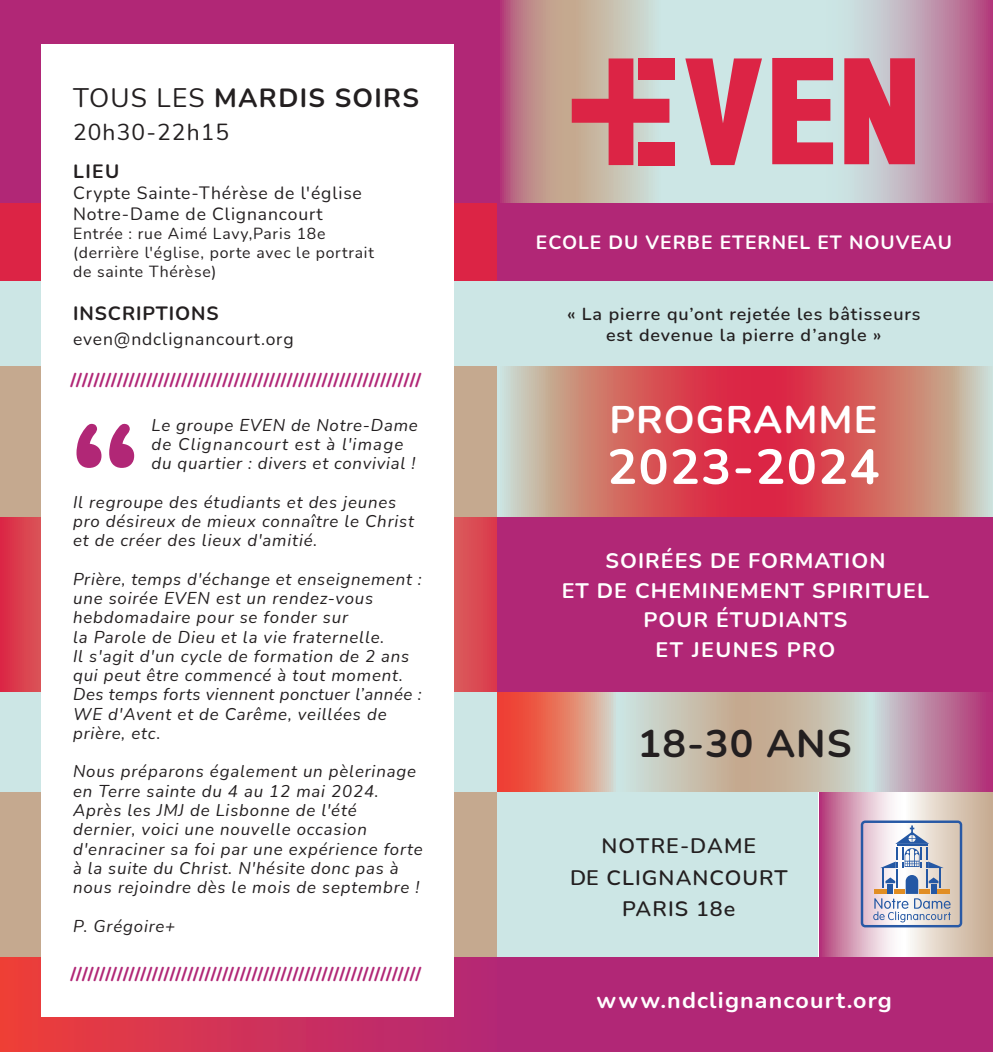
<style>
.page{position:relative;width:993px;height:1052px;background:#fff}
.page>*{position:absolute;margin:0;border:0;box-sizing:border-box;transform-origin:0 0}
.t1{font:700 49px "Nunito";letter-spacing:.025em;color:#fff}
.t2{font:700 38.5px "Nunito";letter-spacing:.025em;color:#fff}
.t3{font:700 38.5px "Nunito";letter-spacing:.025em;color:#231f20}
.t4{font:700 26.25px "Nunito";letter-spacing:.05em;color:#231f20}
.t5{font:700 22.75px "Nunito";letter-spacing:.05em;color:#fff}
.t6{font:22.75px "Nunito";letter-spacing:.05em;color:#231f20}
.t7{font:700 21px/29.8px "Nunito";letter-spacing:.05em;color:#fff;text-align:center}
.t8{font:600 21px/31.5px "Nunito";letter-spacing:.05em;color:#231f20;text-align:center}
.t9{font:700 19.25px "Nunito";letter-spacing:.05em;color:#fff}
.t10{font:700 19.25px "Nunito";letter-spacing:.05em;color:#231f20}
.t11{font:800 17.5px "Nunito";color:#b12776}
.t12{font:17.5px/21px "Nunito";letter-spacing:.05em;color:#231f20}
.t13{font:600 17.5px/21px "Nunito";letter-spacing:.05em;color:#231f20;text-align:center}
.t14{font:italic 16.8px/19.2px "Nunito";letter-spacing:.05em;color:#231f20}
.t15{font:15.75px/18.9px "Nunito";letter-spacing:.05em;color:#231f20}
.s1{font-weight:400}
</style>
<div class="page">
<div style="left:0;top:780px;width:506px;height:177px;background:#c5a98f"></div>
<svg style="left:0;top:516px;width:497px;height:176px;background:#da4653"></svg>
<div style="left:0;top:366px;width:506px;height:150px;background:#c5a98f"></div>
<div style="left:0;top:280px;width:506px;height:86px;background:#cce6e5"></div>
<div style="left:0;top:202px;width:506px;height:78px;background:#dc2445"></div>
<div style="left:0;top:0;width:506px;height:202px;background:#b12776"></div>
<div style="left:0;top:957px;width:506px;height:95px;background:linear-gradient(to right,#ee3e39,#b22678)"></div>
<div style="left:0;top:692px;width:506px;height:100px;background:#cce6e5"></div>
<svg style="left:817px;top:792px;width:175px;height:165px;background:#d5afb7"></svg>
<div style="left:497px;top:780px;width:320px;height:177px;background:#cce6e5"></div>
<div style="left:497px;top:498px;width:495px;height:201px;background:#b12776"></div>
<svg style="left:497px;top:366px;width:495px;height:150px;background:#d26e6d"></svg>
<div style="left:497px;top:280px;width:495px;height:86px;background:#cce6e5"></div>
<div style="left:497px;top:202px;width:495px;height:78px;background:#b12776"></div>
<svg style="left:500px;top:0;width:492px;height:202px;background:#c4afb6"></svg>
<div style="left:497px;top:957px;width:495px;height:95px;background:#b12776"></div>
<svg style="left:497px;top:692px;width:495px;height:100px;background:#cca19c"></svg>
<div style="left:41px;top:45px;width:412px;height:972px;background:#fff"></div>
<svg style="left:76px;top:424px;width:58px;height:44px"></svg>
<svg style="left:772px;top:58px;width:60px;height:106px;background:#d85069"></svg>
<div style="left:638px;top:58px;width:36px;height:22px;background:#dc2445"></div>
<div style="left:638px;top:142px;width:36px;height:23px;background:#dc2445"></div>
<svg style="left:685px;top:58px;width:76px;height:107px;background:#d57789"></svg>
<svg style="left:844px;top:58px;width:70px;height:106px;background:#d93b58"></svg>
<svg style="left:571px;top:58px;width:98px;height:107px;background:#d26b75"></svg>
<div style="left:860px;top:820px;width:101px;height:107px;border:2px solid #2859a5;border-radius:3px"></div>
<svg style="left:872px;top:825px;width:78px;height:97px"></svg>
<h3 class="t4" style="left:73px;top:79px;width:347px"><span class="s1">TOUS LES</span> MARDIS SOIRS</h3>
<h3 class="t6" style="left:73px;top:116px;width:158px">20h30-22h15</h3>
<p class="t10" style="left:73px;top:158px;width:48px">LIEU</p>
<p class="t12" style="left:73px;top:182px;width:290px">Crypte Sainte-Thérèse de l'église<br>Notre-Dame de Clignancourt</p>
<p class="t15" style="left:73px;top:224px;width:302px">Entrée : rue Aimé Lavy,Paris 18e (derrière l'église, porte avec le portrait de sainte Thérèse)</p>
<p class="t10" style="left:73px;top:300px;width:147px">INSCRIPTIONS</p>
<p class="t12" style="left:73px;top:327px;width:222px">even@ndclignancourt.org</p>
<p class="t11" style="left:70px;top:368px;width:352px">////////////////////////////////////////////////////////////</p>
<p class="t14" style="left:152px;top:415px;width:268px">Le groupe EVEN de Notre-Dame de Clignancourt est à l'image du quartier : divers et convivial !</p>
<p class="t14" style="left:73px;top:492px;width:342px">Il regroupe des étudiants et des jeunes pro désireux de mieux connaître le Christ et de créer des lieux d'amitié.</p>
<p class="t14" style="left:73px;top:569px;width:350px">Prière, temps d'échange et enseignement : une soirée EVEN est un rendez-vous hebdomadaire pour se fonder sur<br>la Parole de Dieu et la vie fraternelle.<br>Il s'agit d'un cycle de formation de 2 ans qui peut être commencé à tout moment.<br>Des temps forts viennent ponctuer l’année :<br>WE d'Avent et de Carême, veillées de prière, etc.</p>
<p class="t14" style="left:73px;top:761px;width:351px">Nous préparons également un pèlerinage en Terre sainte du 4 au 12 mai 2024.<br>Après les JMJ de Lisbonne de l'été dernier, voici une nouvelle occasion d'enraciner sa foi par une expérience forte à la suite du Christ. N'hésite donc pas à nous rejoindre dès le mois de septembre !</p>
<p class="t14" style="left:73px;top:915px;width:104px">P. Grégoire+</p>
<p class="t11" style="left:70px;top:961px;width:352px">////////////////////////////////////////////////////////////</p>
<p class="t9" style="left:536px;top:229px;width:417px">ECOLE DU VERBE ETERNEL ET NOUVEAU</p>
<p class="t13" style="left:567px;top:303px;width:355px">« La pierre qu’ont rejetée les bâtisseurs est devenue la pierre d’angle »</p>
<h2 class="t2" style="left:609px;top:392px;width:269px">PROGRAMME</h2>
<h1 class="t1" style="left:607px;top:432px;width:273px">2023-2024</h1>
<p class="t7" style="left:561px;top:545px;width:369px">SOIRÉES DE FORMATION<br>ET DE CHEMINEMENT SPIRITUEL<br>POUR ÉTUDIANTS<br>ET JEUNES PRO</p>
<h2 class="t3" style="left:637px;top:716px;width:215px">18-30 ANS</h2>
<p class="t8" style="left:570px;top:829px;width:219px">NOTRE-DAME<br>DE CLIGNANCOURT<br>PARIS 18e</p>
<h3 class="t5" style="left:596px;top:983px;width:296px">www.ndclignancourt.org</h3>
</div>
